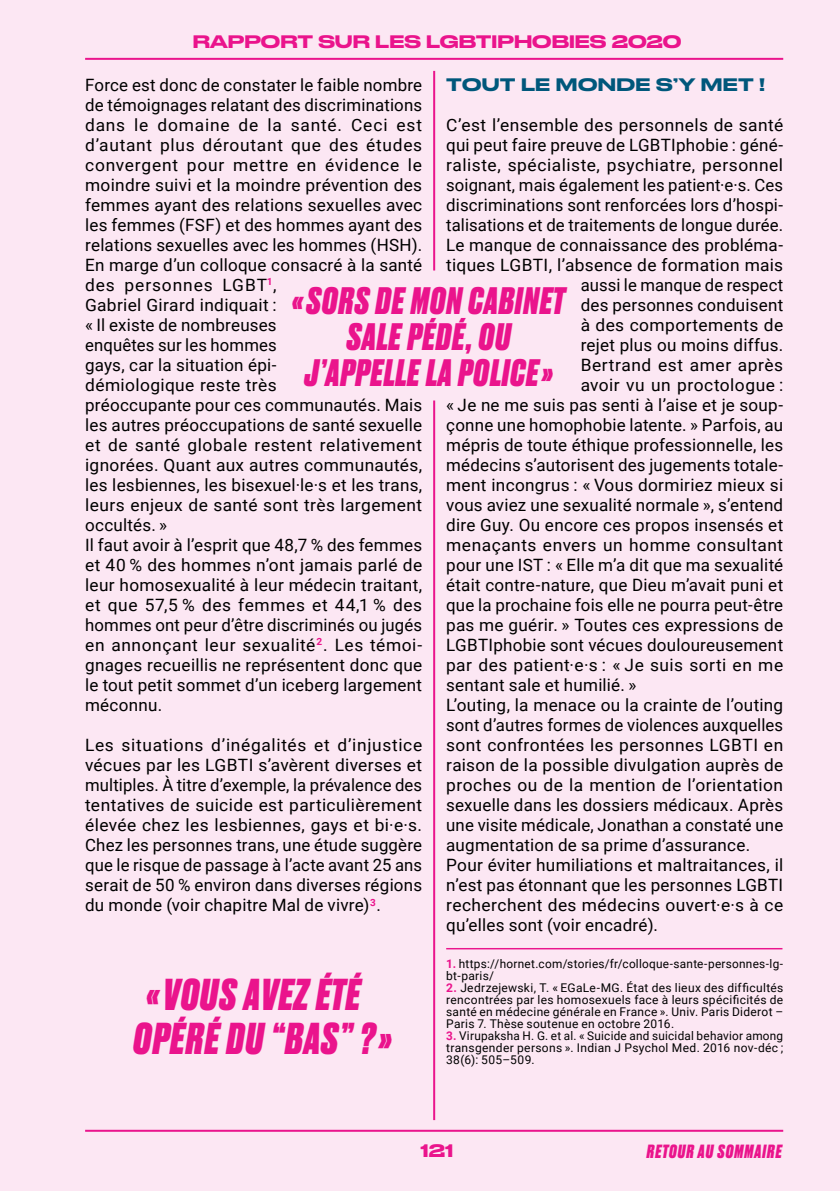
<style>
.page{position:relative;width:840px;height:1191px;background:#fff}
.page>*{position:absolute;margin:0;border:0;box-sizing:border-box;transform-origin:0 0}
.t1{font:italic 800 42px/44px "Druk";letter-spacing:.03em;color:#ea148c;text-align:center}
.t2{font:italic 800 36px/36px "Druk";letter-spacing:.035em;color:#ea148c;text-align:center}
.t3{font:italic 800 18px "Druk";letter-spacing:.065em;color:#ea148c}
.t4{font:17px/20px "Roboto";letter-spacing:.015em;color:#000}
.t5{font:500 17px "Druk Wide";color:#ea148c}
.t6{font:500 17px "Druk Wide";letter-spacing:.02em;color:#00577b}
.t7{font:12px/12px "Roboto";letter-spacing:.025em;color:#000;text-align:justify}
.s1{font-weight:700;color:#ea148c}
</style>
<div class="page">
<div style="left:0;top:0;width:839px;height:1191px;background:#fce7f3"></div>
<hr style="left:433px;top:71px;width:2px;height:199px;background:#ea148c">
<hr style="left:446px;top:948px;width:336px;height:1px;background:#ea148c">
<hr style="left:433px;top:400px;width:2px;height:720px;background:#ea148c">
<p class="t5" style="left:192px;top:27px;width:490px">RAPPORT SUR LES LGBTIPHOBIES 2020</p>
<p class="t4" style="left:85px;top:74px;width:338px">Force est donc de constater le faible nombre de témoignages relatant des discriminations dans le domaine de la santé. Ceci est d’autant plus déroutant que des études convergent pour mettre en évidence le moindre suivi et la moindre prévention des femmes ayant des relations sexuelles avec les femmes (FSF) et des hommes ayant des relations sexuelles avec les hommes (HSH).<br>En marge d’un colloque consacré à la santé des personnes LGBT<sup>1</sup>,<br>Gabriel Girard indiquait :<br>« Il existe de nombreuses<br>enquêtes sur les hommes<br>gays, car la situation épi-<br>démiologique reste très<br>préoccupante pour ces communautés. Mais les autres préoccupations de santé sexuelle et de santé globale restent relativement ignorées. Quant aux autres communautés, les lesbiennes, les bisexuel·le·s et les trans, leurs enjeux de santé sont très largement occultés. »<br>Il faut avoir à l’esprit que 48,7 % des femmes et 40 % des hommes n’ont jamais parlé de leur homosexualité à leur médecin traitant, et que 57,5 % des femmes et 44,1 % des hommes ont peur d’être discriminés ou jugés en annonçant leur sexualité<sup>2</sup>. Les témoi&shy;gnages recueillis ne représentent donc que le tout petit sommet d’un iceberg largement méconnu.</p>
<p class="t4" style="left:85px;top:734px;width:338px;text-align:justify">Les situations d’inégalités et d’injustice vécues par les LGBTI s’avèrent diverses et multiples. À titre d’exemple, la prévalence des tentatives de suicide est particulièrement élevée chez les lesbiennes, gays et bi·e·s.<br>Chez les personnes trans, une étude suggère que le risque de passage à l’acte avant 25 ans serait de 50 % environ dans diverses régions du monde (voir chapitre Mal de vivre)<sup>3</sup>.</p>
<p class="t6" style="left:446px;top:71px;width:320px">TOUT LE MONDE S’Y MET !</p>
<p class="t4" style="left:446px;top:114px;width:338px">C’est l’ensemble des personnels de santé</p>
<p class="t4" style="left:446px;top:134px;width:338px">qui peut faire preuve de LGBTIphobie : géné-</p>
<p class="t4" style="left:446px;top:154px;width:338px">raliste, spécialiste, psychiatre, personnel</p>
<p class="t4" style="left:446px;top:174px;width:338px">soignant, mais également les patient·e·s. Ces</p>
<p class="t4" style="left:446px;top:194px;width:338px">discriminations sont renforcées lors d’hospi-</p>
<p class="t4" style="left:446px;top:214px;width:338px">talisations et de traitements de longue durée.</p>
<p class="t4" style="left:446px;top:234px;width:338px">Le manque de connaissance des probléma-</p>
<p class="t4" style="left:446px;top:254px;width:338px">tiques LGBTI, l’absence de formation mais</p>
<p class="t4" style="left:580px;top:274px;width:204px">aussi le manque de respect</p>
<p class="t4" style="left:580px;top:294px;width:204px">des personnes conduisent</p>
<p class="t4" style="left:580px;top:314px;width:204px">à des comportements de</p>
<p class="t4" style="left:580px;top:334px;width:204px">rejet plus ou moins diffus.</p>
<p class="t4" style="left:580px;top:354px;width:204px">Bertrand est amer après</p>
<p class="t4" style="left:580px;top:374px;width:204px">avoir vu un proctologue :</p>
<p class="t4" style="left:446px;top:394px;width:338px">« Je ne me suis pas senti à l’aise et je soup-</p>
<p class="t4" style="left:446px;top:414px;width:338px">çonne une homophobie latente. » Parfois, au</p>
<p class="t4" style="left:446px;top:434px;width:338px">mépris de toute éthique professionnelle, les</p>
<p class="t4" style="left:446px;top:454px;width:338px">médecins s’autorisent des jugements totale-</p>
<p class="t4" style="left:446px;top:474px;width:338px">ment incongrus : « Vous dormiriez mieux si</p>
<p class="t4" style="left:446px;top:494px;width:338px">vous aviez une sexualité normale », s’entend</p>
<p class="t4" style="left:446px;top:514px;width:338px">dire Guy. Ou encore ces propos insensés et</p>
<p class="t4" style="left:446px;top:534px;width:338px">menaçants envers un homme consultant</p>
<p class="t4" style="left:446px;top:554px;width:338px">pour une IST : « Elle m’a dit que ma sexualité</p>
<p class="t4" style="left:446px;top:574px;width:338px">était contre-nature, que Dieu m’avait puni et</p>
<p class="t4" style="left:446px;top:594px;width:338px">que la prochaine fois elle ne pourra peut-être</p>
<p class="t4" style="left:446px;top:614px;width:338px">pas me guérir. » Toutes ces expressions de</p>
<p class="t4" style="left:446px;top:634px;width:338px">LGBTIphobie sont vécues douloureusement</p>
<p class="t4" style="left:446px;top:654px;width:338px">par des patient·e·s : « Je suis sorti en me</p>
<p class="t4" style="left:446px;top:674px;width:191px">sentant sale et humilié. »</p>
<p class="t4" style="left:446px;top:694px;width:338px">L’outing, la menace ou la crainte de l’outing</p>
<p class="t4" style="left:446px;top:714px;width:338px">sont d’autres formes de violences auxquelles</p>
<p class="t4" style="left:446px;top:734px;width:338px">sont confrontées les personnes LGBTI en</p>
<p class="t4" style="left:446px;top:754px;width:338px">raison de la possible divulgation auprès de</p>
<p class="t4" style="left:446px;top:774px;width:338px">proches ou de la mention de l’orientation</p>
<p class="t4" style="left:446px;top:794px;width:338px">sexuelle dans les dossiers médicaux. Après</p>
<p class="t4" style="left:446px;top:814px;width:338px">une visite médicale, Jonathan a constaté une</p>
<p class="t4" style="left:446px;top:834px;width:305px">augmentation de sa prime d’assurance.</p>
<p class="t4" style="left:446px;top:854px;width:338px">Pour éviter humiliations et maltraitances, il</p>
<p class="t4" style="left:446px;top:874px;width:338px">n’est pas étonnant que les personnes LGBTI</p>
<p class="t4" style="left:446px;top:894px;width:338px">recherchent des médecins ouvert·e·s à ce</p>
<p class="t4" style="left:446px;top:914px;width:213px">qu’elles sont (voir encadré).</p>
<p class="t7" style="left:446px;top:957px;width:338px"><span class="s1">1.</span> https://hornet.com/stories/fr/colloque-sante-personnes-lg&shy;bt-paris/</p>
<p class="t7" style="left:446px;top:981px;width:338px"><span class="s1">2.</span> Jedrzejewski, T. « EGaLe-MG. État des lieux des difficultés rencontrées par les homosexuels face à leurs spécificités de santé en médecine générale en France ». Univ. Paris Diderot – Paris 7. Thèse soutenue en octobre 2016.</p>
<p class="t7" style="left:446px;top:1029px;width:338px"><span class="s1">3.</span> Virupaksha H. G. et al. « Suicide and suicidal behavior among transgender persons ». Indian J Psychol Med. 2016 nov-déc ; 38(6): 505–509.</p>
<h2 class="t2" style="left:292px;top:281px;width:274px">« SORS DE MON CABINET<br>SALE PÉDÉ, OU<br>J’APPELLE LA POLICE »</h2>
<h1 class="t1" style="left:133px;top:970px;width:259px">« VOUS AVEZ ÉTÉ<br>OPÉRÉ DU “BAS” ? »</h1>
<p class="t5" style="left:420px;top:1136px;width:34px">121</p>
<p class="t3" style="left:646px;top:1138px;width:136px">RETOUR AU SOMMAIRE</p>
</div>
